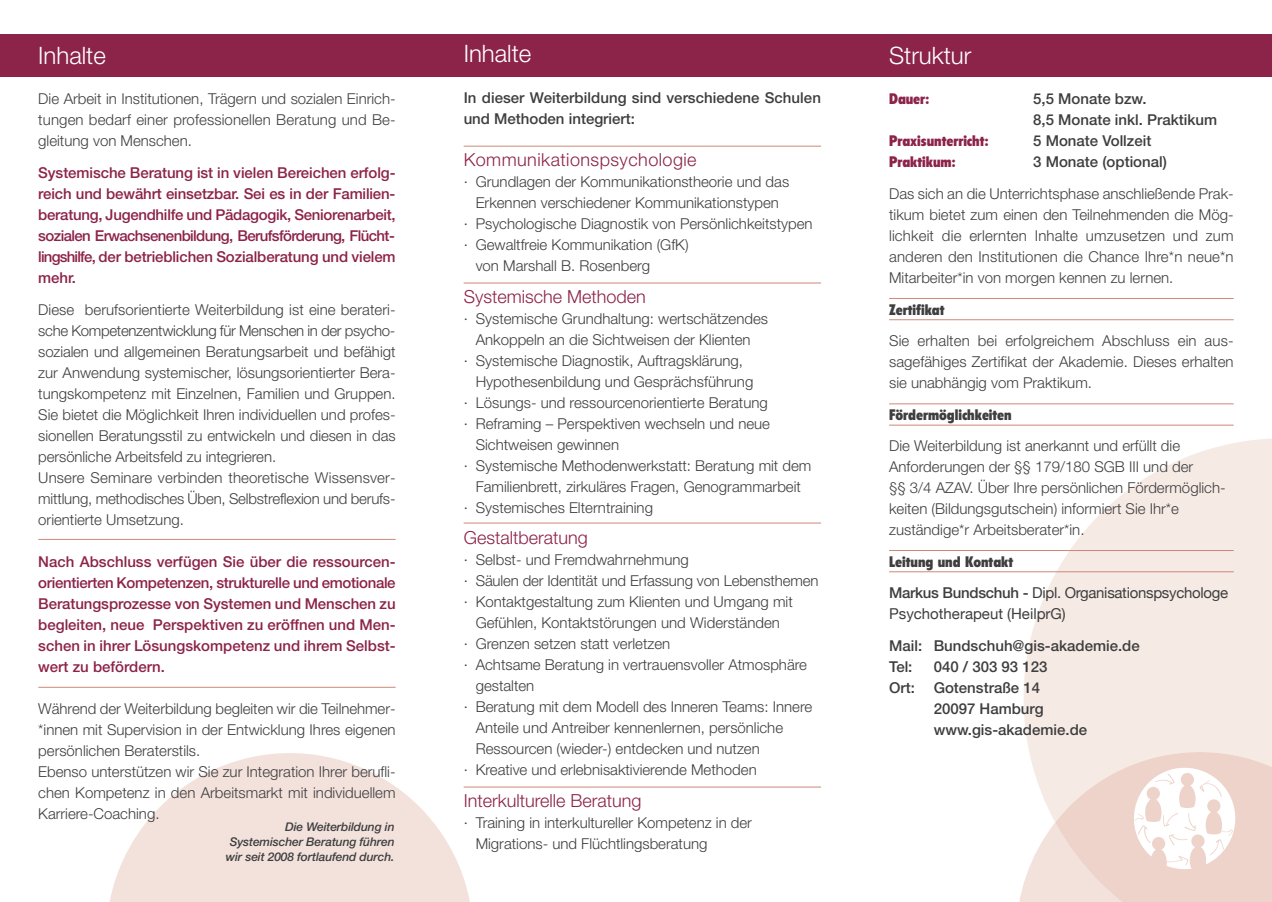
<style>
.page{position:relative;width:1272px;height:902px;background:#fff}
.page>*{position:absolute;margin:0;border:0;box-sizing:border-box;transform-origin:0 0}
.t1{font:300 24px "Helvetica Neue";color:#fff}
.t2{font:300 18px "Helvetica Neue";color:#8c2349}
.t3{font:300 18px "Helvetica Neue";letter-spacing:.025em;color:#8c2349}
.t4{font:300 15px/21px "Helvetica Neue";color:#3e3e3f}
.t5{font:500 15px/21px "Helvetica Neue";letter-spacing:-.005em;color:#8c2349;text-align:justify}
.t6{font:500 15px/21px "Helvetica Neue";color:#3e3e3f}
.t7{font:15px/21px "Helvetica Neue";letter-spacing:-.02em;color:#3e3e3f}
.t8{font:900 condensed 15px "Flyer";color:#3e3e3f}
.t9{font:900 condensed 15px "Flyer";color:#8c2349}
.t10{font:italic 500 12px/15px "Helvetica Neue";letter-spacing:-.01em;color:#3e3e3f;text-align:right}
.s1{font-weight:500}
</style>
<div class="page">
<svg style="left:1023px;top:438px;width:248px;height:314px;fill:#f6eae4"></svg>
<svg style="left:1019px;top:752px;width:252px;height:149px"></svg>
<div style="left:0;top:34px;width:1271px;height:43px;background:#8c2349"></div>
<hr style="left:38px;top:539px;width:357px;height:1px;background:#ce8879">
<hr style="left:38px;top:687px;width:357px;height:1px;background:#ce8879">
<hr style="left:463px;top:146px;width:358px;height:1px;background:#ce8879">
<hr style="left:463px;top:283px;width:358px;height:1px;background:#ce8879">
<hr style="left:463px;top:522px;width:358px;height:1px;background:#ce8879">
<hr style="left:463px;top:786px;width:358px;height:1px;background:#ce8879">
<hr style="left:889px;top:298px;width:344px;height:1px;background:#ce8879">
<hr style="left:889px;top:319px;width:344px;height:1px;background:#ce8879">
<hr style="left:889px;top:550px;width:344px;height:1px;background:#ce8879">
<hr style="left:889px;top:571px;width:344px;height:1px;background:#ce8879">
<hr style="left:889px;top:403px;width:344px;height:1px;background:#ce8879">
<hr style="left:889px;top:425px;width:344px;height:1px;background:#ce8879">
<svg style="left:110px;top:753px;width:363px;height:148px;fill:#f3e2dc"></svg>
<h1 class="t1" style="left:38px;top:41px;width:69px">Inhalte</h1>
<p class="t4" style="left:38px;top:88px;width:359px;text-align:justify">Die Arbeit in Institutionen, Trägern und sozialen Einrich&shy;tungen bedarf einer professionellen Beratung und Be&shy;gleitung von Menschen.</p>
<p class="t5" style="left:38px;top:163px;width:359px">Systemische Beratung ist in vielen Bereichen erfolg&shy;reich und bewährt einsetzbar. Sei es in der Familien - beratung, Jugendhilfe und Pädagogik, Seniorenarbeit, sozialen Erwachsenenbildung, Berufsförderung, Flücht&shy;lingshilfe, der betrieblichen Sozialberatung und vielem mehr.</p>
<p class="t4" style="left:38px;top:298px;width:359px">Diese berufsorientierte Weiterbildung ist eine berateri&shy;sche Kompetenzentwicklung für Menschen in der psycho - sozialen und allgemeinen Beratungsarbeit und befähigt zur Anwendung systemischer, lösungsorientierter Bera&shy;tungskompetenz mit Einzelnen, Familien und Gruppen.<br>Sie bietet die Möglichkeit Ihren individuellen und profes&shy;sionellen Beratungsstil zu entwickeln und diesen in das persönliche Arbeitsfeld zu integrieren.<br>Unsere Seminare verbinden theoretische Wissensver&shy;mittlung, methodisches Üben, Selbstreflexion und berufs - orientierte Umsetzung.</p>
<p class="t5" style="left:38px;top:552px;width:359px">Nach Abschluss verfügen Sie über die ressourcen - orien tierten Kompetenzen, strukturelle und emotionale Beratungsprozesse von Systemen und Menschen zu begleiten, neue Perspektiven zu eröffnen und Men&shy;schen in ihrer Lösungskompetenz und ihrem Selbst&shy;wert zu befördern.</p>
<p class="t4" style="left:38px;top:697px;width:359px">Während der Weiterbildung begleiten wir die Teilneh mer - *innen mit Supervision in der Entwicklung Ihres eigenen persönlichen Beraterstils.<br>Ebenso unterstützen wir Sie zur Integration Ihrer berufli&shy;chen Kompetenz in den Arbeitsmarkt mit individuellem Karriere-Coaching.</p>
<p class="t10" style="left:226px;top:820px;width:170px">Die Weiterbildung in<br>Systemischer Beratung führen wir seit 2008 fortlaufend durch.</p>
<h1 class="t1" style="left:463px;top:39px;width:69px">Inhalte</h1>
<p class="t6" style="left:463px;top:88px;width:359px">In dieser Weiterbildung sind verschiedene Schulen und Methoden integriert:</p>
<p class="t3" style="left:463px;top:148px;width:234px">Kommunikationspsychologie</p>
<p class="t4" style="left:463px;top:171px;width:327px">· Grundlagen der Kommunikationstheorie und das</p>
<p class="t4" style="left:475px;top:192px;width:305px">Erkennen verschiedener Kommunikationstypen</p>
<p class="t4" style="left:463px;top:213px;width:350px">· Psychologische Diagnostik von Persönlichkeitstypen</p>
<p class="t4" style="left:463px;top:234px;width:226px">· Gewaltfreie Kommunikation (GfK)</p>
<p class="t4" style="left:475px;top:255px;width:176px">von Marshall B. Rosenberg</p>
<p class="t2" style="left:463px;top:285px;width:184px">Systemische Methoden</p>
<p class="t4" style="left:463px;top:307px;width:306px">· Systemische Grundhaltung: wertschätzendes</p>
<p class="t4" style="left:475px;top:328px;width:276px">Ankoppeln an die Sichtweisen der Klienten</p>
<p class="t4" style="left:463px;top:349px;width:281px">· Systemische Diagnostik, Auftragsklärung,</p>
<p class="t4" style="left:475px;top:370px;width:279px">Hypothesenbildung und Gesprächsführung</p>
<p class="t4" style="left:463px;top:391px;width:306px">· Lösungs- und ressourcenorientierte Beratung</p>
<p class="t4" style="left:463px;top:412px;width:308px">· Reframing – Perspektiven wechseln und neue</p>
<p class="t4" style="left:475px;top:433px;width:145px">Sichtweisen gewinnen</p>
<p class="t4" style="left:463px;top:454px;width:349px">· Systemische Methodenwerkstatt: Beratung mit dem</p>
<p class="t4" style="left:475px;top:475px;width:327px">Familienbrett, zirkuläres Fragen, Genogrammarbeit</p>
<p class="t4" style="left:463px;top:496px;width:191px">· Systemisches Elterntraining</p>
<p class="t2" style="left:463px;top:526px;width:126px">Gestaltberatung</p>
<p class="t4" style="left:463px;top:549px;width:227px">· Selbst- und Fremdwahrnehmung</p>
<p class="t4" style="left:463px;top:570px;width:356px">· Säulen der Identität und Erfassung von Lebensthemen</p>
<p class="t4" style="left:463px;top:591px;width:330px">· Kontaktgestaltung zum Klienten und Umgang mit</p>
<p class="t4" style="left:475px;top:612px;width:306px">Gefühlen, Kontaktstörungen und Widerständen</p>
<p class="t4" style="left:463px;top:633px;width:208px">· Grenzen setzen statt verletzen</p>
<p class="t4" style="left:463px;top:654px;width:345px">· Achtsame Beratung in vertrauensvoller Atmosphäre</p>
<p class="t4" style="left:475px;top:675px;width:60px">gestalten</p>
<p class="t4" style="left:463px;top:696px;width:350px">· Beratung mit dem Modell des Inneren Teams: Innere</p>
<p class="t4" style="left:475px;top:717px;width:309px">Anteile und Antreiber kennenlernen, persönliche</p>
<p class="t4" style="left:475px;top:738px;width:285px">Ressourcen (wieder-) entdecken und nutzen</p>
<p class="t4" style="left:463px;top:759px;width:294px">· Kreative und erlebnisaktivierende Methoden</p>
<p class="t2" style="left:463px;top:789px;width:179px">Interkulturelle Beratung</p>
<p class="t4" style="left:475px;top:811px;width:278px;text-indent:-12px">· Training in interkultureller Kompetenz in der<br>Migrations- und Flüchtlingsberatung</p>
<h1 class="t1" style="left:889px;top:41px;width:84px">Struktur</h1>
<p class="t9" style="left:889px;top:90px;width:42px">Dauer:</p>
<p class="t6" style="left:1033px;top:90px;width:185px">5,5 Monate bzw.<br>8,5 Monate inkl. Praktikum</p>
<p class="t9" style="left:889px;top:132px;width:101px">Praxisunterricht:</p>
<p class="t6" style="left:1033px;top:132px;width:120px">5 Monate Vollzeit</p>
<p class="t9" style="left:889px;top:153px;width:68px">Praktikum:</p>
<p class="t6" style="left:1033px;top:153px;width:135px">3 Monate (optional)</p>
<p class="t4" style="left:889px;top:183px;width:346px;text-align:justify">Das sich an die Unterrichtsphase anschließende Prak&shy;tikum bietet zum einen den Teilnehmenden die Mög&shy;lichkeit die erlernten Inhalte umzusetzen und zum anderen den Institutionen die Chance Ihre*n neue*n Mitarbeiter*in von morgen kennen zu lernen.</p>
<p class="t8" style="left:889px;top:300px;width:57px">Zertifikat</p>
<p class="t4" style="left:889px;top:330px;width:346px;text-align:justify">Sie erhalten bei erfolgreichem Abschluss ein aus - sagefähiges Zertifikat der Akademie. Dieses erhalten sie unabhängig vom Praktikum.</p>
<p class="t8" style="left:889px;top:405px;width:124px">Fördermöglichkeiten</p>
<p class="t4" style="left:889px;top:435px;width:338px">Die Weiterbildung ist anerkannt und erfüllt die Anforderungen der §§ 179/180 SGB III und der<br>§§ 3/4 AZAV. Über Ihre persönlichen Fördermöglich&shy;keiten (Bildungsgutschein) informiert Sie Ihr*e zuständige*r Arbeitsberater*in.</p>
<p class="t8" style="left:889px;top:552px;width:125px">Leitung und Kontakt</p>
<p class="t7" style="left:889px;top:582px;width:340px"><span class="s1">Markus Bundschuh -</span> Dipl. Organisationspsychologe<br>Psychotherapeut (HeilprG)</p>
<p class="t6" style="left:889px;top:636px;width:252px">Mail: Bundschuh@gis-akademie.de<br>Tel:</p>
<p class="t6" style="left:933px;top:657px;width:115px">040 / 303 93 123</p>
<p class="t6" style="left:889px;top:678px;width:152px">Ort: Gotenstraße 14</p>
<p class="t6" style="left:933px;top:699px;width:112px">20097 Hamburg</p>
<p class="t6" style="left:933px;top:720px;width:155px">www.gis-akademie.de</p>
</div>
